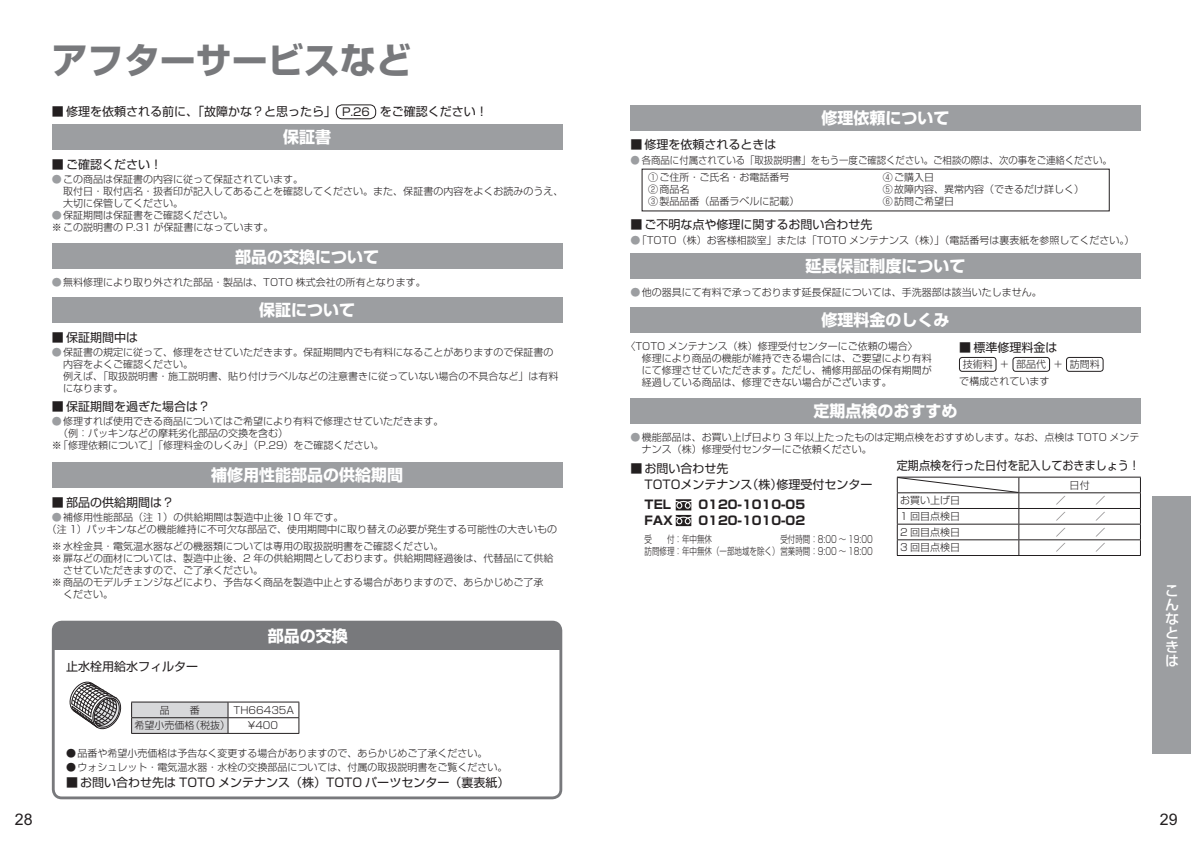
<style>
.page{position:relative;width:1191px;height:842px;background:#fff}
.page>*{position:absolute;margin:0;border:0;box-sizing:border-box;transform-origin:0 0}
.t1{font:36px "Shin Go Pro Bold 90 pv RKSJ H";color:#78797c}
.t2{font:16px "Shin Go Pro Bold 90 pv RKSJ H";color:#fff}
.t3{font:16px "Arial";color:#231f20}
.t4{font:14px "Shin Go Pro Medium 90 pv RKSJ H";color:#fff}
.t5{font:12px/16px "Shin Go Pro Regular 90 pv RKSJ H";color:#231f20}
.t6{font:12px "Shin Go Pro Bold 90 pv RKSJ H";color:#231f20}
.t7{font:12px "Shin Go Pro Regular 90 pv RKSJ H";color:#231f20;scale:.92 1}
.t8{font:10px/12px "Shin Go Pro Light 90 pv RKSJ H";color:#231f20}
.t9{font:10px/17.5px "Shin Go Pro Light 90 pv RKSJ H";color:#231f20;scale:.94 1}
.t10{font:10px/12px "Shin Go Pro Light 90 pv RKSJ H";color:#231f20;text-align:right;scale:.75 1}
.t11{font:10px "Shin Go Pro Light 90 pv RKSJ H";color:#9c9ea1}
.s1{font-size:11px}
.s2{color:#9c9ea1}
</style>
<div class="page">
<div style="left:53px;top:622px;width:508px;height:28px;background:#78797c"></div>
<div style="left:52px;top:621px;width:510px;height:178px;border:3px solid #78797c;border-radius:9px"></div>
<div style="left:336px;top:105px;width:40px;height:14px;border:1px solid #231f20;border-radius:6px"></div>
<svg style="left:69px;top:681px;width:53px;height:49px"></svg>
<hr style="left:228px;top:702px;width:71px;height:1px;background:#231f20">
<hr style="left:228px;top:717px;width:71px;height:1px;background:#231f20">
<svg style="left:131px;top:702px;width:98px;height:31px"></svg>
<svg style="left:298px;top:702px;width:1px;height:31px"></svg>
<hr style="left:131px;top:733px;width:168px;height:1px;background:#231f20">
<div style="left:52px;top:125px;width:510px;height:25px;background:#9c9ea1"></div>
<div style="left:52px;top:244px;width:510px;height:25px;background:#9c9ea1"></div>
<div style="left:52px;top:297px;width:510px;height:26px;background:#9c9ea1"></div>
<div style="left:52px;top:462px;width:510px;height:25px;background:#9c9ea1"></div>
<div style="left:1152px;top:496px;width:39px;height:258px;background:#9c9ea1"></div>
<div style="left:630px;top:105px;width:510px;height:25px;background:#9c9ea1"></div>
<div style="left:959px;top:357px;width:37px;height:14px;border:1px solid #231f20;border-radius:3px"></div>
<div style="left:1012px;top:357px;width:37px;height:14px;border:1px solid #231f20;border-radius:3px"></div>
<div style="left:1066px;top:357px;width:37px;height:14px;border:1px solid #231f20;border-radius:3px"></div>
<div style="left:630px;top:307px;width:510px;height:26px;background:#9c9ea1"></div>
<svg style="left:676px;top:499px;width:15px;height:27px"></svg>
<hr style="left:1018px;top:477px;width:122px;height:1px;background:#231f20">
<hr style="left:1018px;top:492px;width:122px;height:1px;background:#231f20">
<hr style="left:1018px;top:508px;width:122px;height:1px;background:#231f20">
<hr style="left:1018px;top:524px;width:122px;height:1px;background:#231f20">
<hr style="left:1018px;top:539px;width:122px;height:1px;background:#231f20">
<svg style="left:1140px;top:477px;width:1px;height:78px"></svg>
<hr style="left:897px;top:555px;width:243px;height:1px;background:#231f20">
<svg style="left:897px;top:477px;width:122px;height:78px"></svg>
<div style="left:630px;top:398px;width:510px;height:26px;background:#9c9ea1"></div>
<div style="left:630px;top:254px;width:510px;height:25px;background:#9c9ea1"></div>
<h2 class="t3" style="left:15px;top:810px;width:19px">28</h2>
<h1 class="t1" style="left:52px;top:47px;width:361px">アフターサービスなど</h1>
<p class="t5" style="left:52px;top:105px;width:437px">■ 修理を依頼される前に、「故障かな？と思ったら」 <span class="s1">P.26</span> をご確認ください！</p>
<h2 class="t2" style="left:283px;top:131px;width:49px">保証書</h2>
<p class="t5" style="left:52px;top:158px;width:112px">■ ご確認ください！</p>
<p class="t8" style="left:63px;top:175px;width:501px;text-indent:-11px"><span class="s2">●</span>この商品は保証書の内容に従って保証されています。<br>取付日・取付店名・扱者印が記入してあることを確認してください。また、保証書の内容をよくお読みのうえ、大切に保管してください。</p>
<p class="t8" style="left:52px;top:211px;width:223px"><span class="s2">●</span>保証期間は保証書をご確認ください。<br>※ この説明書の P.31 が保証書になっています。</p>
<h2 class="t2" style="left:235px;top:250px;width:145px">部品の交換について</h2>
<p class="t8" style="left:52px;top:278px;width:375px"><span class="s2">●</span>無料修理により取り外された部品・製品は、TOTO 株式会社の所有となります。</p>
<h2 class="t2" style="left:259px;top:304px;width:97px">保証について</h2>
<p class="t5" style="left:52px;top:331px;width:88px">■ 保証期間中は</p>
<p class="t8" style="left:63px;top:348px;width:496px;text-indent:-11px"><span class="s2">●</span>保証書の規定に従って、修理をさせていただきます。保証期間内でも有料になることがありますので保証書の内容をよくご確認ください。<br>例えば、「取扱説明書・施工説明書、貼り付けラベルなどの注意書きに従っていない場合の不具合など」は有料になります。</p>
<p class="t5" style="left:52px;top:400px;width:160px">■ 保証期間を過ぎた場合は？</p>
<p class="t8" style="left:52px;top:417px;width:393px"><span class="s2">●</span>修理すれば使用できる商品についてはご希望により有料で修理させていただきます。</p>
<p class="t8" style="left:58px;top:429px;width:231px">（例：パッキンなどの摩耗劣化部品の交換を含む）</p>
<p class="t8" style="left:52px;top:441px;width:333px">※ 「修理依頼について」「修理料金のしくみ」（P.29）をご確認ください。</p>
<h2 class="t2" style="left:211px;top:469px;width:193px">補修用性能部品の供給期間</h2>
<p class="t5" style="left:52px;top:496px;width:124px">■ 部品の供給期間は？</p>
<p class="t8" style="left:47px;top:512px;width:512px;text-indent:5px"><span class="s2">●</span>補修用性能部品（注 1）の供給期間は製造中止後 10 年です。<br>（注 1）パッキンなどの機能維持に不可欠な部品で、使用期間中に取り替えの必要が発生する可能性の大きいもの</p>
<p class="t8" style="left:52px;top:541px;width:393px">※ 水栓金具・電気温水器などの機器類については専用の取扱説明書をご確認ください。</p>
<p class="t8" style="left:52px;top:553px;width:503px">※ 扉などの面材については、製造中止後、2 年の供給期間としております。供給期間経過後は、代替品にて供給</p>
<p class="t8" style="left:63px;top:565px;width:201px">させていただきますので、ご了承ください。</p>
<p class="t8" style="left:52px;top:577px;width:493px">※ 商品のモデルチェンジなどにより、予告なく商品を製造中止とする場合がありますので、あらかじめご了承</p>
<p class="t8" style="left:63px;top:589px;width:52px">ください。</p>
<h2 class="t2" style="left:268px;top:630px;width:81px">部品の交換</h2>
<p class="t5" style="left:66px;top:660px;width:133px">止水栓用給水フィルター</p>
<p class="t8" style="left:160px;top:705px;width:41px">品　　番</p>
<p class="t8" style="left:234px;top:705px;width:62px">TH66435A</p>
<p class="t8" style="left:134px;top:721px;width:97px">希望小売価格（税抜）</p>
<p class="t8" style="left:248px;top:721px;width:32px">¥400</p>
<p class="t8" style="left:66px;top:749px;width:423px">●品番や希望小売価格は予告なく変更する場合がありますので、あらかじめご了承ください。</p>
<p class="t8" style="left:66px;top:763px;width:443px">●ウォシュレット・電気温水器・水栓の交換部品については、付属の取扱説明書をご覧ください。</p>
<p class="t5" style="left:66px;top:776px;width:445px">■ お問い合わせ先は TOTO メンテナンス（株）TOTO パーツセンター（裏表紙）</p>
<h2 class="t2" style="left:821px;top:112px;width:129px">修理依頼について</h2>
<p class="t5" style="left:630px;top:138px;width:148px">■ 修理を依頼されるときは</p>
<p class="t9" style="left:648px;top:152px;width:495px;text-indent:-18px"><span class="s2">●</span> 各商品に付属されている「取扱説明書」をもう一度ご確認ください。ご相談の際は、次の事をご連絡ください。<br>① ご住所・ご氏名・お電話番号</p>
<p class="t8" style="left:648px;top:185px;width:153px">② 商品名<br>③ 製品品番（品番ラベルに記載）</p>
<p class="t8" style="left:882px;top:173px;width:203px">④ ご購入日<br>⑤ 故障内容、異常内容（できるだけ詳しく）<br>⑥ 訪問ご希望日</p>
<p class="t5" style="left:630px;top:218px;width:244px">■ ご不明な点や修理に関するお問い合わせ先</p>
<p class="t8" style="left:636px;top:235px;width:499px">「TOTO（株）お客様相談室」または「TOTO メンテナンス（株）」（電話番号は裏表紙を参照してください。）</p>
<p class="t11" style="left:630px;top:236px;width:11px">●</p>
<h2 class="t2" style="left:805px;top:260px;width:161px">延長保証制度について</h2>
<p class="t8" style="left:630px;top:288px;width:413px"><span class="s2">●</span>他の器具にて有料で承っております延長保証については、手洗器部は該当いたしません。</p>
<h2 class="t2" style="left:821px;top:314px;width:129px">修理料金のしくみ</h2>
<p class="t8" style="left:641px;top:342px;width:291px;text-indent:-16px">〈TOTO メンテナンス（株）修理受付センターにご依頼の場合〉<br>修理により商品の機能が維持できる場合には、ご要望により有料にて修理させていただきます。ただし、補修用部品の保有期間が経過している商品は、修理できない場合がございます。</p>
<p class="t5" style="left:959px;top:341px;width:100px">■ 標準修理料金は</p>
<p class="t8" style="left:959px;top:357px;width:142px;line-height:16.8px;text-indent:3px">技術料 ＋ 部品代 ＋ 訪問料で構成されています</p>
<h2 class="t2" style="left:813px;top:405px;width:145px">定期点検のおすすめ</h2>
<p class="t8" style="left:641px;top:433px;width:499px;text-indent:-11px"><span class="s2">●</span>機能部品は、お買い上げ日より 3 年以上たったものは定期点検をおすすめします。なお、点検は TOTO メンテナンス（株）修理受付センターにご依頼ください。</p>
<p class="t5" style="left:644px;top:462px;width:229px;text-indent:-14px">■ お問い合わせ先<br>TOTOメンテナンス（株）修理受付センター</p>
<p class="t6" style="left:644px;top:500px;width:28px">TEL</p>
<p class="t6" style="left:698px;top:500px;width:108px">0120-1010-05</p>
<p class="t6" style="left:644px;top:516px;width:30px">FAX</p>
<p class="t6" style="left:698px;top:516px;width:108px">0120-1010-02</p>
<p class="t10" style="left:644px;top:535px;width:91px">受　　付：年中無休</p>
<p class="t10" style="left:644px;top:535px;width:306px">受付時間：8:00 ～ 19:00<br>訪問修理：年中無休（一部地域を除く） 営業時間：9:00 ～ 18:00</p>
<p class="t7" style="left:897px;top:461px;width:266px">定期点検を行った日付を記入しておきましょう！</p>
<p class="t8" style="left:1069px;top:480px;width:21px">日付</p>
<p class="t8" style="left:900px;top:496px;width:61px">お買い上げ日</p>
<p class="t8" style="left:1055px;top:496px;width:11px">／</p>
<p class="t8" style="left:1095px;top:496px;width:11px">／</p>
<p class="t8" style="left:900px;top:512px;width:62px">1 回目点検日</p>
<p class="t8" style="left:1055px;top:512px;width:11px">／</p>
<p class="t8" style="left:1095px;top:512px;width:11px">／</p>
<p class="t8" style="left:900px;top:527px;width:62px">2 回目点検日</p>
<p class="t8" style="left:1055px;top:527px;width:11px">／</p>
<p class="t8" style="left:1095px;top:527px;width:11px">／</p>
<p class="t8" style="left:900px;top:543px;width:62px">3 回目点検日</p>
<p class="t8" style="left:1055px;top:543px;width:11px">／</p>
<p class="t8" style="left:1095px;top:543px;width:11px">／</p>
<h3 class="t4" style="left:1165px;top:585px;width:15px">こ</h3>
<h3 class="t4" style="left:1165px;top:599px;width:15px">ん</h3>
<h3 class="t4" style="left:1165px;top:613px;width:15px">な</h3>
<h3 class="t4" style="left:1165px;top:627px;width:15px">と</h3>
<h3 class="t4" style="left:1165px;top:641px;width:15px">き</h3>
<h3 class="t4" style="left:1165px;top:655px;width:15px">は</h3>
<h2 class="t3" style="left:1159px;top:810px;width:19px">29</h2>
</div>
